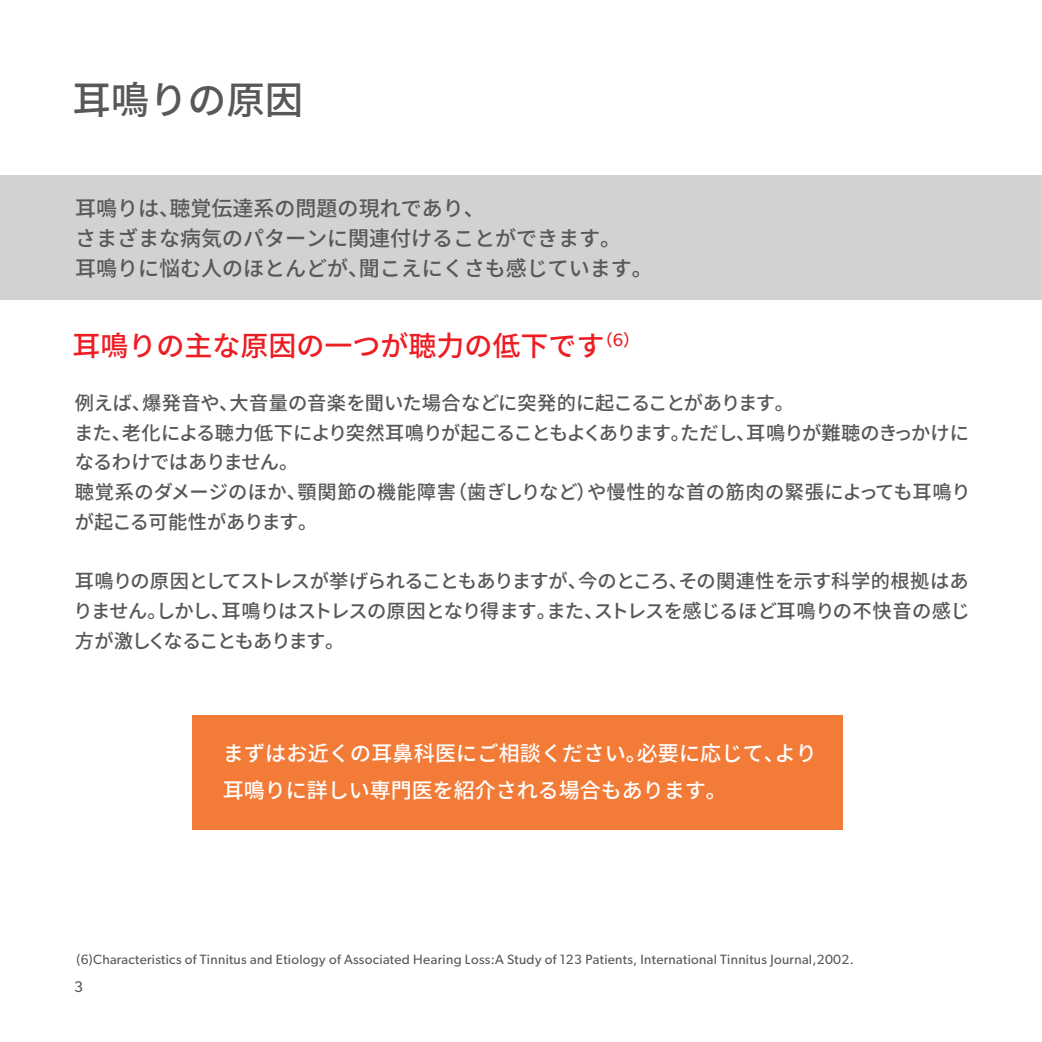
<style>
.page{position:relative;width:1042px;height:1042px;background:#fff}
.page>*{position:absolute;margin:0;border:0;box-sizing:border-box;transform-origin:0 0}
.t1{font:500 38.5px "Source Han Sans";color:#57585a}
.t2{font:500 28px "Source Han Sans";color:#ee1d23}
.t3{font:500 21px/29.8px "Source Han Sans";color:#57585a}
.t4{font:500 21px/36.8px "Source Han Sans";letter-spacing:.01em;color:#fff}
.t5{font:500 19.25px/29.8px "Source Han Sans";letter-spacing:-.015em;color:#57585a}
.t6{font:15.4px "Gibson";color:#57585a}
.t7{font:13.47px "Gibson";letter-spacing:.025em;color:#57585a}
</style>
<div class="page">
<div style="left:0;top:175px;width:1042px;height:124px;background:#d1d2d4"></div>
<div style="left:193px;top:715px;width:650px;height:114px;background:#f37b38"></div>
<h1 class="t1" style="left:72px;top:78px;width:232px">耳鳴りの原因</h1>
<p class="t3" style="left:75px;top:194px;width:579px">耳鳴りは、聴覚伝達系の問題の現れであり、<br>さまざまな病気のパターンに関連付けることができます。<br>耳鳴りに悩む人のほとんどが、聞こえにくさも感じています。</p>
<h2 class="t2" style="left:72px;top:329px;width:569px">耳鳴りの主な原因の一つが聴力の低下です<sup>（</sup><sup>6</sup><sup>）</sup></h2>
<p class="t5" style="left:74px;top:388px;width:898px">例えば、爆発音や、大音量の音楽を聞いた場合などに突発的に起こることがあります。<br>また、老化による聴力低下により突然耳鳴りが起こることもよくあります。ただし、耳鳴りが難聴のきっかけになるわけではありません。<br>聴覚系のダメージのほか、顎関節の機能障害（歯ぎしりなど）や慢性的な首の筋肉の緊張によっても耳鳴りが起こる可能性があります。</p>
<p class="t5" style="left:74px;top:567px;width:897px;text-align:justify">耳鳴りの原因としてストレスが挙げられることもありますが、今のところ、その関連性を示す科学的根拠はありません。しかし、耳鳴りはストレスの原因となり得ます。また、ストレスを感じるほど耳鳴りの不快音の感じ方が激しくなることもあります。</p>
<p class="t4" style="left:223px;top:736px;width:595px">まずはお近くの耳鼻科医にご相談ください。必要に応じて、より耳鳴りに詳しい専門医を紹介される場合もあります。</p>
<p class="t7" style="left:77px;top:951px;width:778px">(6)Characteristics of Tinnitus and Etiology of Associated Hearing Loss:A Study of 123 Patients, International Tinnitus Journal,2002.</p>
<p class="t6" style="left:74px;top:977px;width:11px">3</p>
</div>
